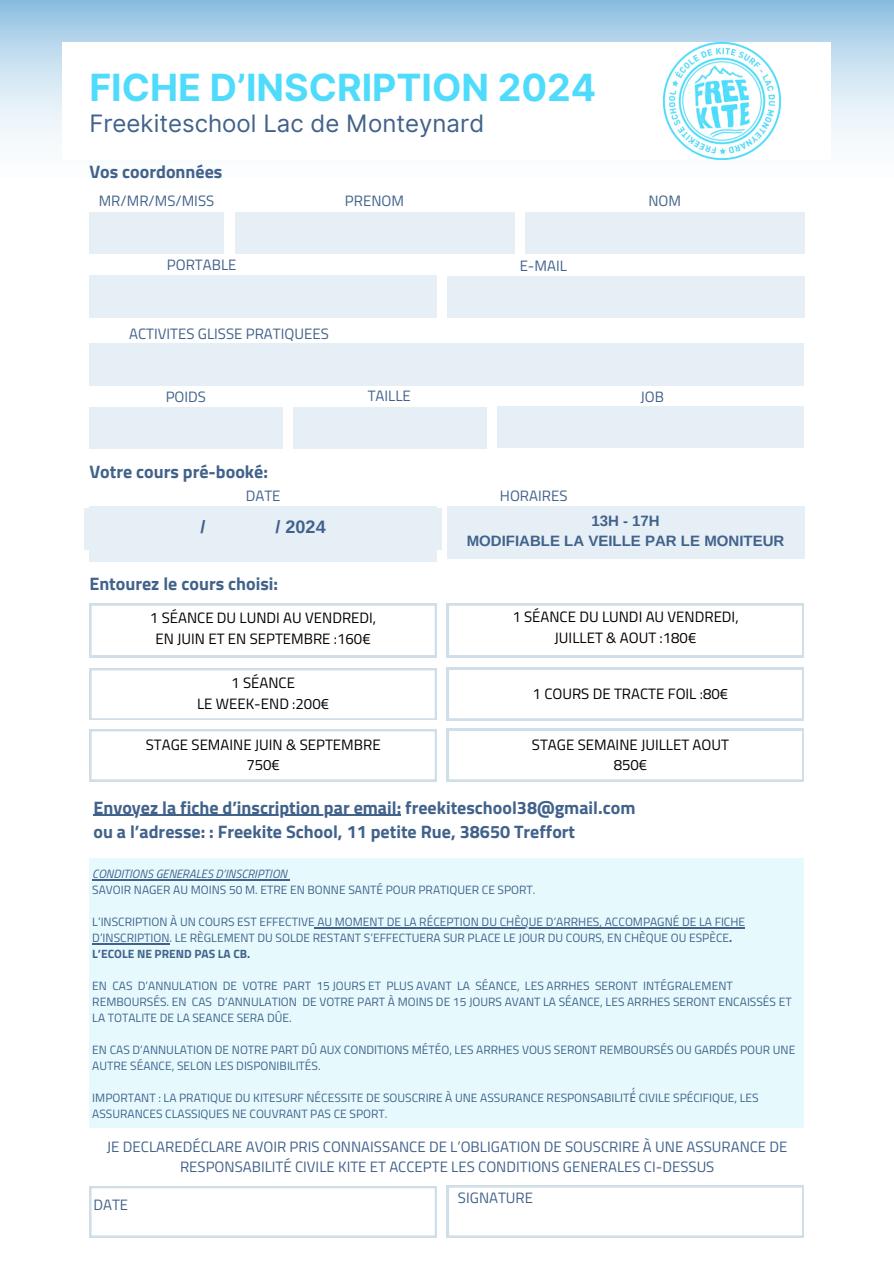
<style>
.page{position:relative;width:894px;height:1264px;background:#fff}
.page>*{position:absolute;margin:0;border:0;box-sizing:border-box;transform-origin:0 0}
.t1{font:700 37.5px "Inter";color:#4fdcfc}
.t2{font:24px "Inter";color:#41628b}
.t3{font:700 18px/24.8px "Titillium Web";color:#41628b}
.t4{font:700 18px "Arimo";color:#41628b}
.t5{font:15px/20.2px "Titillium Web";color:#41628b;text-align:center}
.t6{font:15px/20.2px "Titillium Web";color:#000;text-align:center}
.t7{font:700 15px/20.2px "Arimo";color:#41628b;text-align:center}
.t8{font:12px/16px "Titillium Web";color:#41628b}
.t9{font:italic 12px "Titillium Web";color:#41628b}
.s1{font-weight:700}
.s2{font-family:"Noto Sans"}
</style>
<div class="page">
<img style="left:0;top:0;width:893px;height:142px">
<div style="left:62px;top:43px;width:768px;height:117px;background:#fff"></div>
<div style="left:89px;top:212px;width:134px;height:41px;background:#e6eff6"></div>
<div style="left:525px;top:212px;width:279px;height:41px;background:#e6eff6"></div>
<div style="left:446px;top:276px;width:358px;height:42px;background:#e6eff6"></div>
<div style="left:89px;top:343px;width:715px;height:43px;background:#e6eff6"></div>
<div style="left:235px;top:212px;width:279px;height:41px;background:#e6eff6"></div>
<svg style="left:89px;top:603px;width:348px;height:54px"></svg>
<svg style="left:89px;top:668px;width:348px;height:52px"></svg>
<svg style="left:89px;top:1186px;width:348px;height:51px"></svg>
<svg style="left:446px;top:603px;width:357px;height:54px"></svg>
<svg style="left:446px;top:667px;width:357px;height:53px"></svg>
<svg style="left:446px;top:1185px;width:357px;height:52px"></svg>
<div style="left:497px;top:406px;width:307px;height:42px;background:#e6eff6"></div>
<div style="left:89px;top:506px;width:348px;height:55px;background:#e6eff6"></div>
<div style="left:446px;top:506px;width:358px;height:52px;background:#e6eff6"></div>
<div style="left:89px;top:275px;width:348px;height:43px;background:#e6eff6"></div>
<div style="left:89px;top:407px;width:193px;height:42px;background:#e6eff6"></div>
<div style="left:293px;top:407px;width:193px;height:42px;background:#e6eff6"></div>
<img style="left:663px;top:43px;width:117px;height:117px">
<svg style="left:89px;top:729px;width:348px;height:52px"></svg>
<svg style="left:447px;top:728px;width:356px;height:53px"></svg>
<div style="left:89px;top:858px;width:715px;height:269px;background:#e6fafe"></div>
<hr style="left:92px;top:879px;width:195px;height:1px;background:#41628b">
<hr style="left:314px;top:927px;width:431px;height:1px;background:#41628b">
<hr style="left:92px;top:943px;width:77px;height:1px;background:#41628b">
<div style="left:84px;top:508px;width:357px;height:41px;background:#e6eff6"></div>
<hr style="left:93px;top:814px;width:308px;height:1px;background:#41628b">
<h1 class="t1" style="left:89px;top:65px;width:508px">FICHE D’INSCRIPTION 2024</h1>
<h4 class="t2" style="left:89px;top:109px;width:396px">Freekiteschool Lac de Monteynard</h4>
<h6 class="t3" style="left:89px;top:159px;width:134px">Vos coordonnées</h6>
<h6 class="t5" style="left:99px;top:191px;width:117px">MR/MR/MS/MISS</h6>
<h6 class="t5" style="left:345px;top:191px;width:61px">PRENOM</h6>
<h6 class="t5" style="left:167px;top:254px;width:71px">PORTABLE</h6>
<h6 class="t5" style="left:519px;top:255px;width:49px">E-MAIL</h6>
<h6 class="t5" style="left:129px;top:324px;width:201px">ACTIVITES GLISSE PRATIQUEES</h6>
<h5 class="t5" style="left:166px;top:386px;width:42px">POIDS</h5>
<h4 class="t5" style="left:367px;top:385px;width:45px">TAILLE</h4>
<h6 class="t3" style="left:89px;top:458px;width:180px">Votre cours pré-booké:</h6>
<h6 class="t5" style="left:246px;top:485px;width:36px">DATE</h6>
<h3 class="t5" style="left:500px;top:485px;width:69px">HORAIRES</h3>
<h6 class="t5" style="left:648px;top:191px;width:34px">NOM</h6>
<h4 class="t5" style="left:640px;top:386px;width:25px">JOB</h4>
<h6 class="t4" style="left:200px;top:516px;width:6px">/</h6>
<h6 class="t4" style="left:275px;top:516px;width:52px">/ 2024</h6>
<h6 class="t3" style="left:89px;top:570px;width:190px">Entourez le cours choisi:</h6>
<h6 class="t6" style="left:150px;top:607px;width:228px">1 SÉANCE DU LUNDI AU VENDREDI,<br>EN JUIN ET EN SEPTEMBRE :160€</h6>
<h6 class="t6" style="left:197px;top:672px;width:133px">1 SÉANCE<br>LE WEEK-END :200€</h6>
<h2 class="t7" style="left:466px;top:511px;width:319px">13H - 17H<br>MODIFIABLE LA VEILLE PAR LE MONITEUR</h2>
<h6 class="t6" style="left:512px;top:606px;width:228px">1 SÉANCE DU LUNDI AU VENDREDI,<br>JUILLET &amp; AOUT :180€</h6>
<h6 class="t6" style="left:532px;top:683px;width:197px">1 COURS DE TRACTE FOIL :80€</h6>
<h4 class="t6" style="left:146px;top:733px;width:236px">STAGE SEMAINE JUIN &amp; SEPTEMBRE<br>750€</h4>
<p class="t6" style="left:531px;top:733px;width:199px">STAGE SEMAINE JUILLET AOUT<br>850€</p>
<h3 class="t3" style="left:93px;top:794px;width:543px">Envoyez la fiche d’inscription par email: freekiteschool38@gmail.com ou a l’adresse: : Freekite School, 11 petite Rue, 38650 Treffort</h3>
<p class="t9" style="left:92px;top:864px;width:196px">CONDITIONS GENERALES D’INSCRIPTION</p>
<p class="t8" style="left:92px;top:881px;width:444px">SAVOIR NAGER AU MOINS 50 M. ETRE EN BONNE SANTÉ POUR PRATIQUER CE SPORT.</p>
<p class="t8" style="left:92px;top:913px;width:654px">L’INSCRIPTION À UN COURS EST EFFECTIVE AU MOMENT DE LA RÉCEPTION DU CHÈQUE D’ARRHES, ACCOMPAGNÉ DE LA FICHE</p>
<p class="t8" style="left:92px;top:929px;width:641px">D’INSCRIPTION. LE RÈGLEMENT DU SOLDE RESTANT S’EFFECTUERA SUR PLACE LE JOUR DU COURS, EN CHÈQUE OU ESPÈCE<span class="s1">.<br>L’ECOLE NE PREND PAS LA CB.</span></p>
<p class="t8" style="left:92px;top:977px;width:641px">EN CAS D’ANNULATION DE VOTRE PART 15 JOURS ET PLUS AVANT LA SÉANCE, LES ARRHES SERONT INTÉGRALEMENT</p>
<p class="t8" style="left:92px;top:993px;width:700px">REMBOURSÉS. EN CAS D’ANNULATION DE VOTRE PART À MOINS DE 15 JOURS AVANT LA SÉANCE, LES ARRHES SERONT ENCAISSÉS ET<br>LA TOTALITE DE LA SEANCE SERA DÛE.</p>
<p class="t8" style="left:92px;top:1041px;width:704px">EN CAS D’ANNULATION DE NOTRE PART DÛ AUX CONDITIONS MÉTÉO, LES ARRHES VOUS SERONT REMBOURSÉS OU GARDÉS POUR UNE</p>
<h6 class="t8" style="left:92px;top:1057px;width:230px">AUTRE SÉANCE, SELON LES DISPONIBILITÉS.</h6>
<h6 class="t8" style="left:92px;top:1089px;width:667px">IMPORTANT : LA PRATIQUE DU KITESURF NÉCESSITE DE SOUSCRIRE À UNE ASSURANCE RESPONSABILIT<span class="s2">É́</span> CIVILE SPÉCIFIQUE, LES</h6>
<h6 class="t8" style="left:92px;top:1105px;width:296px">ASSURANCES CLASSIQUES NE COUVRANT PAS CE SPORT.</h6>
<h6 class="t5" style="left:107px;top:1136px;width:682px">JE DECLAREDÉCLARE AVOIR PRIS CONNAISSANCE DE L’OBLIGATION DE SOUSCRIRE À UNE ASSURANCE DE<br>RESPONSABILITÉ CIVILE KITE ET ACCEPTE LES CONDITIONS GENERALES CI-DESSUS</h6>
<h6 class="t5" style="left:93px;top:1193px;width:36px">DATE</h6>
<h6 class="t5" style="left:458px;top:1187px;width:77px">SIGNATURE</h6>
</div>
